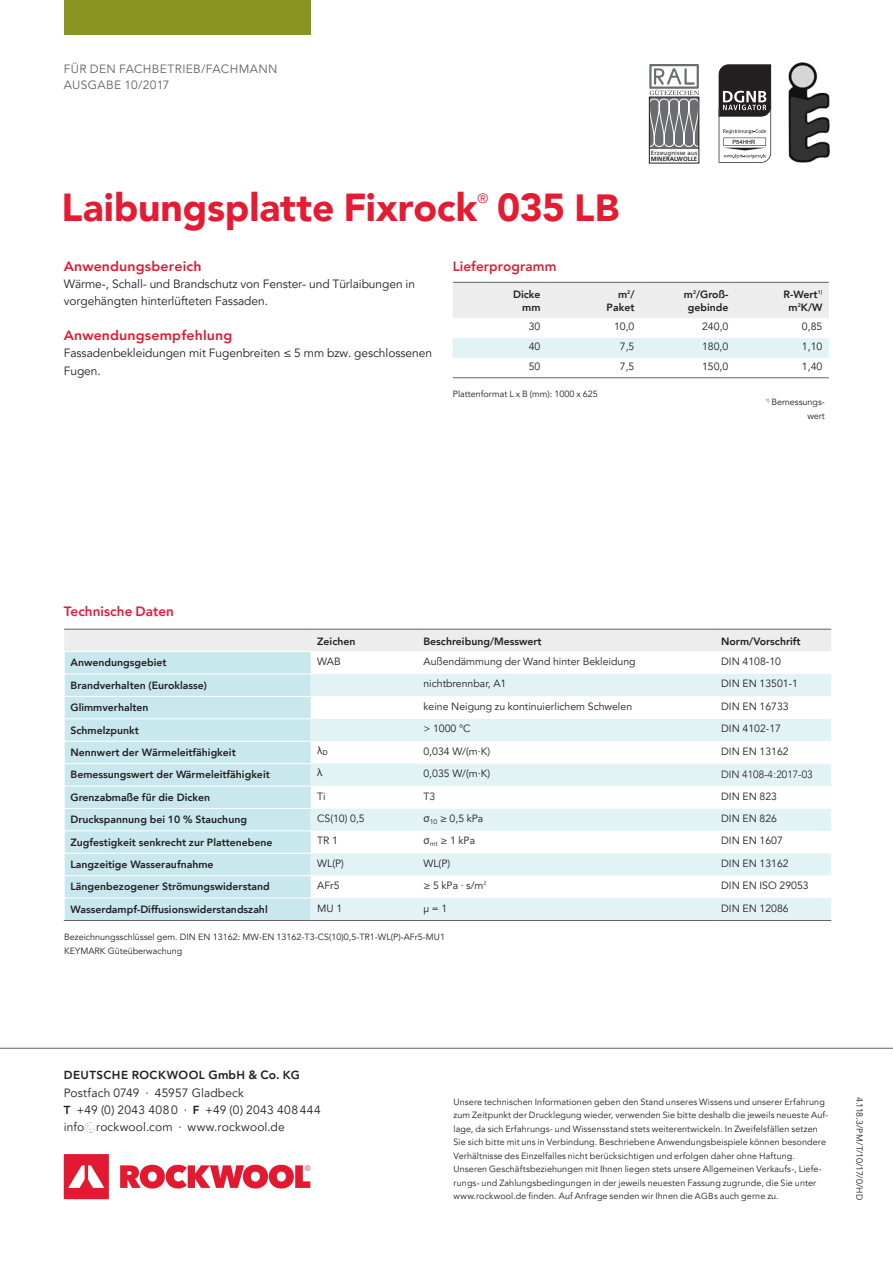
<style>
.page{position:relative;width:893px;height:1263px;background:#fff}
.page>*{position:absolute;margin:0;border:0;box-sizing:border-box;transform-origin:0 0}
.t1{font:900 39px "Avenir LT Pro";letter-spacing:-.005em;color:#e31c33}
.t2{font:800 13.5px "Avenir LT Pro";letter-spacing:.01em;color:#e21931;scale:1.05 1}
.t3{font:800 13.5px "Avenir LT Pro";letter-spacing:.005em;color:#e31c33}
.t4{font:13.5px "Avenir LT Pro";color:#e31c33}
.t5{font:12px/17.2px "Avenir LT Pro";letter-spacing:-.005em;color:#231f20}
.t6{font:12px/17.2px "Avenir LT Pro";letter-spacing:.015em;color:#231f20}
.t7{font:12px "Avenir LT Pro";letter-spacing:.025em;color:#636366}
.t8{font:800 11.7px "Avenir LT Pro";letter-spacing:.035em;color:#231f20}
.t9{font:800 10.5px/13.5px "Avenir";color:#231f20;text-align:right}
.t10{font:10.5px "Avenir LT Pro";color:#231f20}
.t11{font:300 10.5px "Avenir";color:#231f20}
.t12{font:10.5px "Olympia";color:#231f20}
.t13{font:9px/13.5px "Avenir LT Pro";letter-spacing:.01em;color:#231f20}
.t14{font:6.15px "Frutiger";letter-spacing:.025em;color:#231f20}
.t15{font:700 6.15px "Frutiger";color:#231f20}
.t16{font:5.7px "Arial";color:#000}
.s1{font-size:37.8px}
.s2{font-family:"Olympia"}
.s3{font-size:12px}
.s4{font-weight:800;font-size:11.7px}
.s5{font-family:"Arial";font-size:11.4px}
.s6{font-size:8.7px}
</style>
<div class="page">
<div style="left:64px;top:0;width:246px;height:34px;background:#87941f"></div>
<svg style="left:649px;top:64px;width:50px;height:83px"></svg>
<img style="left:789px;top:62px;width:41px;height:101px">
<svg style="left:719px;top:64px;width:52px;height:99px"></svg>
<hr style="left:0;top:1048px;width:893px;height:1px;background:#636366">
<svg style="left:64px;top:1154px;width:246px;height:45px"></svg>
<svg style="left:64px;top:630px;width:767px;height:290px"></svg>
<hr style="left:64px;top:629px;width:247px;height:1px;background:#636366">
<hr style="left:311px;top:629px;width:106px;height:1px;background:#636366">
<hr style="left:417px;top:629px;width:298px;height:1px;background:#636366">
<hr style="left:715px;top:629px;width:116px;height:1px;background:#636366">
<hr style="left:64px;top:920px;width:247px;height:1px;background:#636366">
<hr style="left:311px;top:920px;width:106px;height:1px;background:#636366">
<hr style="left:417px;top:920px;width:298px;height:1px;background:#636366">
<hr style="left:715px;top:920px;width:116px;height:1px;background:#636366">
<svg style="left:453px;top:283px;width:376px;height:75px"></svg>
<hr style="left:453px;top:377px;width:94px;height:1px;background:#636366">
<hr style="left:547px;top:377px;width:94px;height:1px;background:#636366">
<hr style="left:641px;top:377px;width:94px;height:1px;background:#636366">
<hr style="left:735px;top:377px;width:94px;height:1px;background:#636366">
<hr style="left:453px;top:282px;width:94px;height:1px;background:#636366">
<hr style="left:547px;top:282px;width:94px;height:1px;background:#636366">
<hr style="left:641px;top:282px;width:94px;height:1px;background:#636366">
<hr style="left:735px;top:282px;width:94px;height:1px;background:#636366">
<h3 class="t7" style="left:64px;top:62px;width:88px">Für den Fachbet</h3>
<h3 class="t7" style="left:175px;top:62px;width:65px">rieb/Fachma</h3>
<h3 class="t7" style="left:259px;top:62px;width:21px">nn</h3>
<h3 class="t7" style="left:64px;top:78px;width:18px">Ausgabe</h3>
<h3 class="t7" style="left:125px;top:78px;width:47px">10/2017</h3>
<p class="t14" style="left:651px;top:149px;width:48px">Erzeugnisse aus</p>
<p class="t15" style="left:651px;top:155px;width:48px">MINERALWOLLE</p>
<p class="t16" style="left:732px;top:138px;width:24px">P54HHR</p>
<h1 class="t1" style="left:62px;top:184px;width:417px">Laibungsplatte Fixrock</h1>
<h2 class="t4" style="left:477px;top:190px;width:12px">®</h2>
<h1 class="t1" style="left:497px;top:184px;width:124px">035 <span class="s1">LB</span></h1>
<h2 class="t2" style="left:64px;top:258px;width:133px">Anwendungsbereich</h2>
<h3 class="t5" style="left:64px;top:276px;width:353px">Wärme-, Schall- und Brandschutz von Fenster- und Türlaibungen in vorgehängten hinterlüfteten Fassaden.</h3>
<h2 class="t2" style="left:64px;top:327px;width:162px">Anwendungsempfehlung</h2>
<h3 class="t5" style="left:64px;top:344px;width:370px;line-height:18px">Fassadenbekleidungen mit Fugenbreiten ≤ 5 mm bzw. geschlossenen<br>Fugen.</h3>
<h2 class="t3" style="left:453px;top:258px;width:105px">Lieferprogramm</h2>
<p class="t9" style="left:513px;top:287px;width:29px">Dicke mm</p>
<p class="t9" style="left:607px;top:287px;width:29px">m<sup>2</sup>/<br>Paket</p>
<p class="t9" style="left:684px;top:287px;width:46px;text-align:center">m<sup>2</sup>/Groß&shy;gebinde</p>
<p class="t9" style="left:783px;top:287px;width:40px;text-align:center">R-Wert<sup>1) </sup>m<sup>2</sup>K/W</p>
<p class="t10" style="left:529px;top:321px;width:13px">30</p>
<p class="t10" style="left:614px;top:321px;width:22px">10,0</p>
<p class="t10" style="left:702px;top:321px;width:28px">240,0</p>
<p class="t10" style="left:802px;top:321px;width:22px">0,85</p>
<p class="t10" style="left:529px;top:340px;width:13px">40</p>
<p class="t10" style="left:620px;top:340px;width:16px">7,5</p>
<p class="t10" style="left:702px;top:340px;width:28px">180,0</p>
<p class="t10" style="left:802px;top:340px;width:22px">1,10</p>
<p class="t10" style="left:529px;top:360px;width:13px">50</p>
<p class="t10" style="left:620px;top:360px;width:16px">7,5</p>
<p class="t10" style="left:702px;top:360px;width:28px">150,0</p>
<p class="t10" style="left:802px;top:360px;width:22px">1,40</p>
<p class="t13" style="left:453px;top:388px;width:146px">Plattenformat L x B (mm): 1000 x 625</p>
<p class="t13" style="left:766px;top:396px;width:61px;text-align:right"><sup>1)</sup> Bemessungs&shy;wert</p>
<h2 class="t3" style="left:64px;top:603px;width:112px">Technische Daten</h2>
<p class="t9" style="left:317px;top:634px;width:40px">Zeichen</p>
<p class="t9" style="left:423px;top:634px;width:120px">Beschreibung/Messwert</p>
<p class="t9" style="left:721px;top:634px;width:81px">Norm/Vorschrift</p>
<p class="t9" style="left:71px;top:656px;width:98px">Anwendungsgebiet</p>
<p class="t10" style="left:317px;top:655px;width:25px">WAB</p>
<p class="t10" style="left:423px;top:655px;width:214px">Außendämmung der Wand hinter Bekleidung</p>
<p class="t10" style="left:721px;top:655px;width:61px">DIN 4108-10</p>
<p class="t9" style="left:71px;top:678px;width:138px">Brandverhalten (Euroklasse)</p>
<p class="t10" style="left:423px;top:678px;width:84px">nichtbrennbar, A1</p>
<p class="t10" style="left:721px;top:678px;width:78px">DIN EN 13501-1</p>
<p class="t9" style="left:71px;top:701px;width:80px">Glimmverhalten</p>
<p class="t10" style="left:423px;top:700px;width:210px">keine Neigung zu kontinuierlichem Schwelen</p>
<p class="t10" style="left:721px;top:700px;width:69px">DIN EN 16733</p>
<p class="t9" style="left:71px;top:723px;width:70px">Schmelzpunkt</p>
<p class="t10" style="left:423px;top:722px;width:48px">&gt; 1000 °C</p>
<p class="t10" style="left:721px;top:722px;width:61px">DIN 4102-17</p>
<p class="t9" style="left:71px;top:746px;width:167px">Nennwert der Wärmeleitfähigkeit</p>
<p class="t12" style="left:317px;top:744px;width:12px">Ï<sub>D</sub></p>
<p class="t10" style="left:423px;top:745px;width:68px">0,034 W/(m·K)</p>
<p class="t10" style="left:721px;top:745px;width:69px">DIN EN 13162</p>
<p class="t9" style="left:71px;top:768px;width:201px">Bemessungswert der Wärmeleitfähigkeit</p>
<p class="t12" style="left:317px;top:766px;width:7px">Ï</p>
<p class="t10" style="left:423px;top:767px;width:68px">0,035 W/(m·K)</p>
<p class="t11" style="left:721px;top:768px;width:93px">DIN 4108-4:2017-03</p>
<p class="t9" style="left:71px;top:790px;width:141px">Grenzabmaße für die Dicken</p>
<p class="t10" style="left:317px;top:790px;width:10px">Ti</p>
<p class="t10" style="left:423px;top:790px;width:13px">T3</p>
<p class="t10" style="left:721px;top:790px;width:57px">DIN EN 823</p>
<p class="t9" style="left:71px;top:813px;width:178px">Druckspannung bei 10 % Stauchung</p>
<p class="t10" style="left:317px;top:812px;width:49px">CS(10) 0,5</p>
<p class="t10" style="left:423px;top:812px;width:61px"><span class="s2">Û</span><sub>10</sub> ≥ 0,5 kPa</p>
<p class="t10" style="left:721px;top:812px;width:57px">DIN EN 826</p>
<p class="t9" style="left:71px;top:835px;width:204px">Zugfestigkeit senkrecht zur Plattenebene</p>
<p class="t10" style="left:317px;top:834px;width:22px">TR 1</p>
<p class="t10" style="left:423px;top:834px;width:53px"><span class="s2">Û</span><sub>mt</sub> ≥ 1 kPa</p>
<p class="t10" style="left:721px;top:834px;width:63px">DIN EN 1607</p>
<p class="t9" style="left:71px;top:858px;width:145px">Langzeitige Wasseraufnahme</p>
<p class="t10" style="left:317px;top:857px;width:28px">WL(P)</p>
<p class="t10" style="left:423px;top:857px;width:28px">WL(P)</p>
<p class="t10" style="left:721px;top:857px;width:69px">DIN EN 13162</p>
<p class="t9" style="left:71px;top:880px;width:201px">Längenbezogener Strömungswiderstand</p>
<p class="t10" style="left:317px;top:879px;width:24px">AFr5</p>
<p class="t10" style="left:423px;top:879px;width:65px">≥ 5 kPa · s/m<sup>2</sup></p>
<p class="t10" style="left:721px;top:879px;width:89px">DIN EN ISO 29053</p>
<p class="t9" style="left:71px;top:902px;width:199px">Wasserdampf-Diffusionswiderstandszahl</p>
<p class="t10" style="left:317px;top:902px;width:27px">MU 1</p>
<p class="t10" style="left:423px;top:902px;width:25px">μ = 1</p>
<p class="t10" style="left:721px;top:902px;width:69px">DIN EN 12086</p>
<p class="t13" style="left:64px;top:930px;width:382px">Bezeichnungsschlüssel gem. DIN EN 13162: MW-EN 13162-T3-CS(10)0,5-TR1-WL(P)-AFr5-MU1<br>KEYMARK Güteüberwachung</p>
<p class="t8" style="left:64px;top:1068px;width:238px">DEUTSCHE ROCKWOOL <span class="s3">Gmb</span>H <span class="s3">&amp; Co.</span> KG</p>
<h3 class="t6" style="left:64px;top:1084px;width:258px">Postfach 0749 · 45957 Gladbeck<br><span class="s4">T</span> +49 (0) 2043 4080 · <span class="s4">F</span> +49 (0) 2043 408444 info<span class="s5">@</span>rockwool.com · www.rockwool.de</h3>
<p class="t13" style="left:866px;top:1096px;width:105px;rotate:90deg">4.118.3/<span class="s6">PM</span>/T/10/17/0/<span class="s6">HD</span></p>
<p class="t13" style="left:454px;top:1095px;width:376px">Unsere technischen Informationen geben den Stand unseres Wissens und unserer Erfahrung zum Zeitpunkt der Drucklegung wieder, verwenden Sie bitte deshalb die jeweils neueste Auf&shy;lage, da sich Erfahrungs- und Wissensstand stets weiterentwickeln. In Zweifelsfällen setzen Sie sich bitte mit uns in Verbindung. Beschriebene Anwendungsbeispiele können besondere Verhältnisse des Einzelfalles nicht berücksichtigen und erfolgen daher ohne Haftung.<br>Unseren Geschäftsbeziehungen mit Ihnen liegen stets unsere Allgemeinen Verkaufs-, Liefe&shy;rungs- und Zahlungsbedingungen in der jeweils neuesten Fassung zugrunde, die Sie unter www.rockwool.de finden. Auf Anfrage senden wir Ihnen die <span class="s6">AGB</span>s auch gerne zu.</p>
</div>
